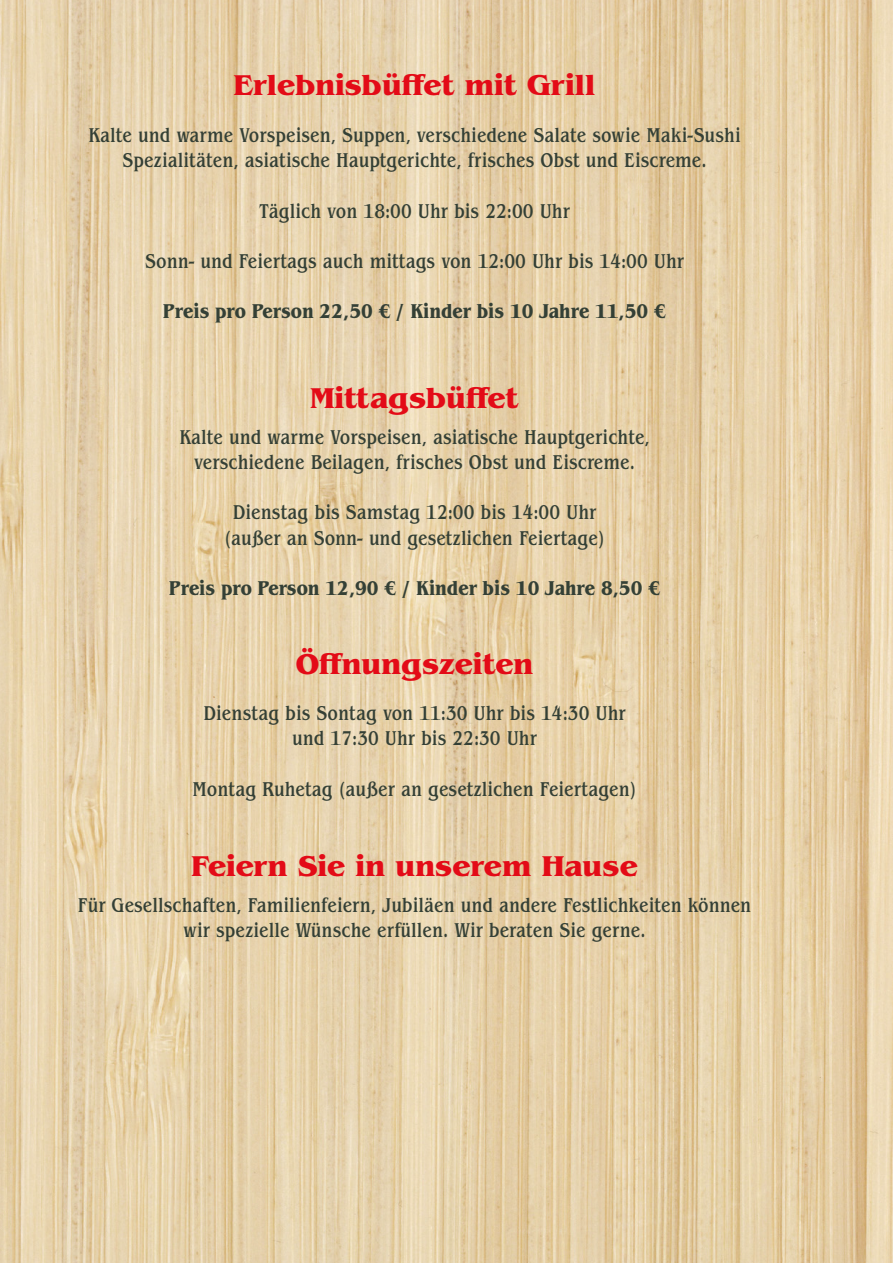
<style>
.page{position:relative;width:893px;height:1263px;background:#fff}
.page>*{position:absolute;margin:0;border:0;box-sizing:border-box;transform-origin:0 0}
.t1{font:700 30px "Benguiat Pro ITC";color:#e30b17}
.t2{font:500 condensed 21px/25.2px "Benguiat Pro ITC";color:#344036;text-align:center}
.t3{font:700 condensed 21px "Benguiat Pro ITC";color:#344036}
</style>
<div class="page">
<img style="left:0;top:0;width:893px;height:1263px">
<h1 class="t1" style="left:234px;top:68px;width:363px">Erlebnisbüffet mit Grill</h1>
<p class="t2" style="left:88px;top:123px;width:654px">Kalte und warme Vorspeisen, Suppen, verschiedene Salate sowie Maki-Sushi<br>Spezialitäten, asiatische Hauptgerichte, frisches Obst und Eiscreme.</p>
<p class="t2" style="left:259px;top:198px;width:312px">Täglich von 18:00 Uhr bis 22:00 Uhr</p>
<p class="t2" style="left:145px;top:249px;width:540px">Sonn- und Feiertags auch mittags von 12:00 Uhr bis 14:00 Uhr</p>
<p class="t3" style="left:163px;top:299px;width:504px">Preis pro Person 22,50 € / Kinder bis 10 Jahre 11,50 €</p>
<h1 class="t1" style="left:310px;top:380px;width:210px">Mittagsbüffet</h1>
<p class="t2" style="left:179px;top:425px;width:472px">Kalte und warme Vorspeisen, asiatische Hauptgerichte, verschiedene Beilagen, frisches Obst und Eiscreme.</p>
<p class="t2" style="left:224px;top:500px;width:382px">Dienstag bis Samstag 12:00 bis 14:00 Uhr (außer an Sonn- und gesetzlichen Feiertage)</p>
<p class="t3" style="left:169px;top:576px;width:492px">Preis pro Person 12,90 € / Kinder bis 10 Jahre 8,50 €</p>
<h1 class="t1" style="left:296px;top:646px;width:239px">Öffnungszeiten</h1>
<p class="t2" style="left:204px;top:701px;width:423px">Dienstag bis Sontag von 11:30 Uhr bis 14:30 Uhr und 17:30 Uhr bis 22:30 Uhr</p>
<p class="t2" style="left:193px;top:776px;width:445px">Montag Ruhetag (außer an gesetzlichen Feiertagen)</p>
<h1 class="t1" style="left:191px;top:848px;width:448px">Feiern Sie in unserem Hause</h1>
<p class="t2" style="left:78px;top:892px;width:675px">Für Gesellschaften, Familienfeiern, Jubiläen und andere Festlichkeiten können wir spezielle Wünsche erfüllen. Wir beraten Sie gerne.</p>
</div>
